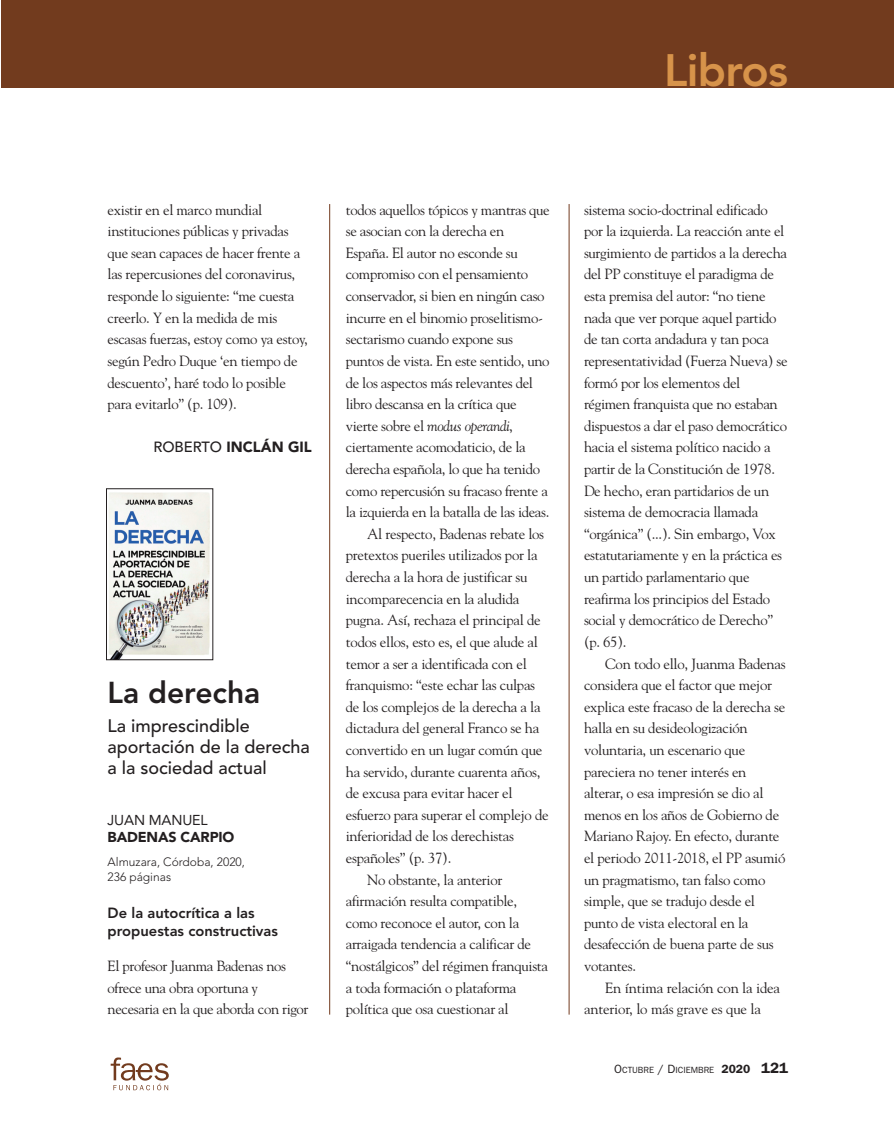
<style>
.page{position:relative;width:894px;height:1127px;background:#fff}
.page>*{position:absolute;margin:0;border:0;box-sizing:border-box;transform-origin:0 0}
.t1{font:800 45px "Avenir";letter-spacing:-.015em;color:#d7934a}
.t2{font:800 30px "Avenir";color:#231f20}
.t3{font:500 18px/21px "Avenir";color:#231f20}
.t4{font:14.7px/21.6px "Goudy";letter-spacing:-.02em;color:#231f20}
.t5{font:800 14.7px/18px "Avenir";color:#231f20}
.t6{font:900 14.7px "Avenir";color:#231f20}
.t7{font:900 14.25px "Avenir";letter-spacing:-.01em;color:#231f20}
.t8{font:14.25px "Avenir";letter-spacing:-.01em;color:#231f20}
.t9{font:300 12px/15px "Avenir";color:#231f20}
.t10{font:9px "Franklin Gothic";color:#231f20}
.s1{font-weight:500}
.s2{font-style:italic}
.s3{font-size:12px}
.s4{font-weight:600;font-size:12px}
.s5{font-weight:600;font-size:15px}
</style>
<div class="page">
<svg style="left:111px;top:1057px;width:58px;height:33px"></svg>
<hr style="left:329px;top:204px;width:1px;height:810px;background:#723b1e">
<hr style="left:569px;top:204px;width:1px;height:810px;background:#723b1e">
<div style="left:1px;top:0;width:893px;height:88px;background:#723b1e"></div>
<img style="left:109px;top:492px;width:101px;height:166px">
<div style="left:106px;top:488px;width:107px;height:172px;border:1px solid #231f20"></div>
<h1 class="t1" style="left:664px;top:52px;width:126px">Libros</h1>
<p class="t4" style="left:108px;top:200px;width:202px">existir en el marco mundial instituciones públicas y privadas que sean capaces de hacer frente a las repercusiones del coronavirus, responde lo siguiente: “me cuesta creerlo. Y en la medida de mis escasas fuerzas, estoy como ya estoy, según Pedro Duque ‘en tiempo de descuento’, haré todo lo posible para evitarlo” (p. 109).</p>
<p class="t6" style="left:153px;top:441px;width:160px"><span class="s1">ROBERTO</span> INCLÁN GIL</p>
<h2 class="t2" style="left:108px;top:680px;width:154px">La derecha</h2>
<p class="t3" style="left:108px;top:717px;width:204px">La imprescindible aportación de la derecha a la sociedad actual</p>
<p class="t8" style="left:108px;top:814px;width:102px">JUAN MANUEL</p>
<p class="t7" style="left:108px;top:831px;width:128px">BADENAS CARPIO</p>
<p class="t9" style="left:108px;top:855px;width:139px">Almuzara, Córdoba, 2020,<br>236 páginas</p>
<p class="t5" style="left:108px;top:905px;width:172px">De la autocrítica a las propuestas constructivas</p>
<p class="t4" style="left:108px;top:956px;width:202px">El profesor Juanma Badenas nos ofrece una obra oportuna y necesaria en la que aborda con rigor</p>
<p class="t4" style="left:346px;top:200px;width:205px">todos aquellos tópicos y mantras que</p>
<p class="t4" style="left:346px;top:221px;width:160px">se asocian con la derecha en</p>
<p class="t4" style="left:346px;top:243px;width:173px">España. El autor no esconde su</p>
<p class="t4" style="left:346px;top:265px;width:184px">compromiso con el pensamiento</p>
<p class="t4" style="left:346px;top:286px;width:200px">conservador, si bien en ningún caso</p>
<p class="t4" style="left:346px;top:308px;width:199px">incurre en el binomio proselitismo-</p>
<p class="t4" style="left:346px;top:329px;width:169px">sectarismo cuando expone sus</p>
<p class="t4" style="left:346px;top:351px;width:205px">puntos de vista. En este sentido, uno</p>
<p class="t4" style="left:346px;top:373px;width:189px">de los aspectos más relevantes del</p>
<p class="t4" style="left:346px;top:394px;width:172px">libro descansa en la crítica que</p>
<p class="t4" style="left:346px;top:416px;width:169px">vierte sobre el <span class="s2">modus operandi</span>,</p>
<p class="t4" style="left:346px;top:437px;width:181px">ciertamente acomodaticio, de la</p>
<p class="t4" style="left:346px;top:459px;width:196px">derecha española, lo que ha tenido</p>
<p class="t4" style="left:346px;top:481px;width:204px">como repercusión su fracaso frente a</p>
<p class="t4" style="left:346px;top:502px;width:205px">la izquierda en la batalla de las ideas.</p>
<p class="t4" style="left:367px;top:524px;width:179px">Al respecto, Badenas rebate los</p>
<p class="t4" style="left:346px;top:545px;width:193px">pretextos pueriles utilizados por la</p>
<p class="t4" style="left:346px;top:567px;width:183px">derecha a la hora de justificar su</p>
<p class="t4" style="left:346px;top:589px;width:175px">incomparecencia en la aludida</p>
<p class="t4" style="left:346px;top:610px;width:196px">pugna. Así, rechaza el principal de</p>
<p class="t4" style="left:346px;top:632px;width:193px">todos ellos, esto es, el que alude al</p>
<p class="t4" style="left:346px;top:653px;width:183px">temor a ser a identificada con el</p>
<p class="t4" style="left:346px;top:675px;width:191px">franquismo: “este echar las culpas</p>
<p class="t4" style="left:346px;top:697px;width:196px">de los complejos de la derecha a la</p>
<p class="t4" style="left:346px;top:718px;width:195px">dictadura del general Franco se ha</p>
<p class="t4" style="left:346px;top:740px;width:198px">convertido en un lugar común que</p>
<p class="t4" style="left:346px;top:761px;width:196px">ha servido, durante cuarenta años,</p>
<p class="t4" style="left:346px;top:783px;width:168px">de excusa para evitar hacer el</p>
<p class="t4" style="left:346px;top:805px;width:204px">esfuerzo para superar el complejo de</p>
<p class="t4" style="left:346px;top:826px;width:170px">inferioridad de los derechistas</p>
<p class="t4" style="left:346px;top:848px;width:107px">españoles” (p. 37).</p>
<p class="t4" style="left:367px;top:869px;width:137px">No obstante, la anterior</p>
<p class="t4" style="left:346px;top:891px;width:173px">afirmación resulta compatible,</p>
<p class="t4" style="left:346px;top:913px;width:175px">como reconoce el autor, con la</p>
<p class="t4" style="left:346px;top:934px;width:187px">arraigada tendencia a calificar de</p>
<p class="t4" style="left:346px;top:956px;width:204px">“nostálgicos” del régimen franquista</p>
<p class="t4" style="left:346px;top:977px;width:172px">a toda formación o plataforma</p>
<p class="t4" style="left:346px;top:999px;width:164px">política que osa cuestionar al</p>
<p class="t4" style="left:584px;top:200px;width:205px">sistema socio-doctrinal edificado por la izquierda. La reacción ante el surgimiento de partidos a la derecha del PP constituye el paradigma de esta premisa del autor: “no tiene nada que ver porque aquel partido de tan corta andadura y tan poca representatividad (Fuerza Nueva) se formó por los elementos del régimen franquista que no estaban dispuestos a dar el paso democrático hacia el sistema político nacido a partir de la Constitución de 1978.<br>De hecho, eran partidarios de un sistema de democracia llamada “orgánica” (...). Sin embargo, Vox estatutariamente y en la práctica es un partido parlamentario que reafirma los principios del Estado social y democrático de Derecho” (p. 65).</p>
<p class="t4" style="left:584px;top:653px;width:203px;text-indent:21px">Con todo ello, Juanma Badenas considera que el factor que mejor explica este fracaso de la derecha se halla en su desideologización voluntaria, un escenario que pareciera no tener interés en alterar, o esa impresión se dio al menos en los años de Gobierno de<br>Mariano Rajoy. En efecto, durante el periodo 2011-2018, el PP asumió un pragmatismo, tan falso como simple, que se tradujo desde el punto de vista electoral en la desafección de buena parte de sus votantes.</p>
<p class="t4" style="left:584px;top:977px;width:198px;text-indent:21px">En íntima relación con la idea anterior, lo más grave es que la</p>
<p class="t10" style="left:614px;top:1067px;width:175px"><span class="s3">O</span>CTUBRE <span class="s3">/ D</span>ICIEMBRE <span class="s4">2020</span> <span class="s5">121</span></p>
</div>
